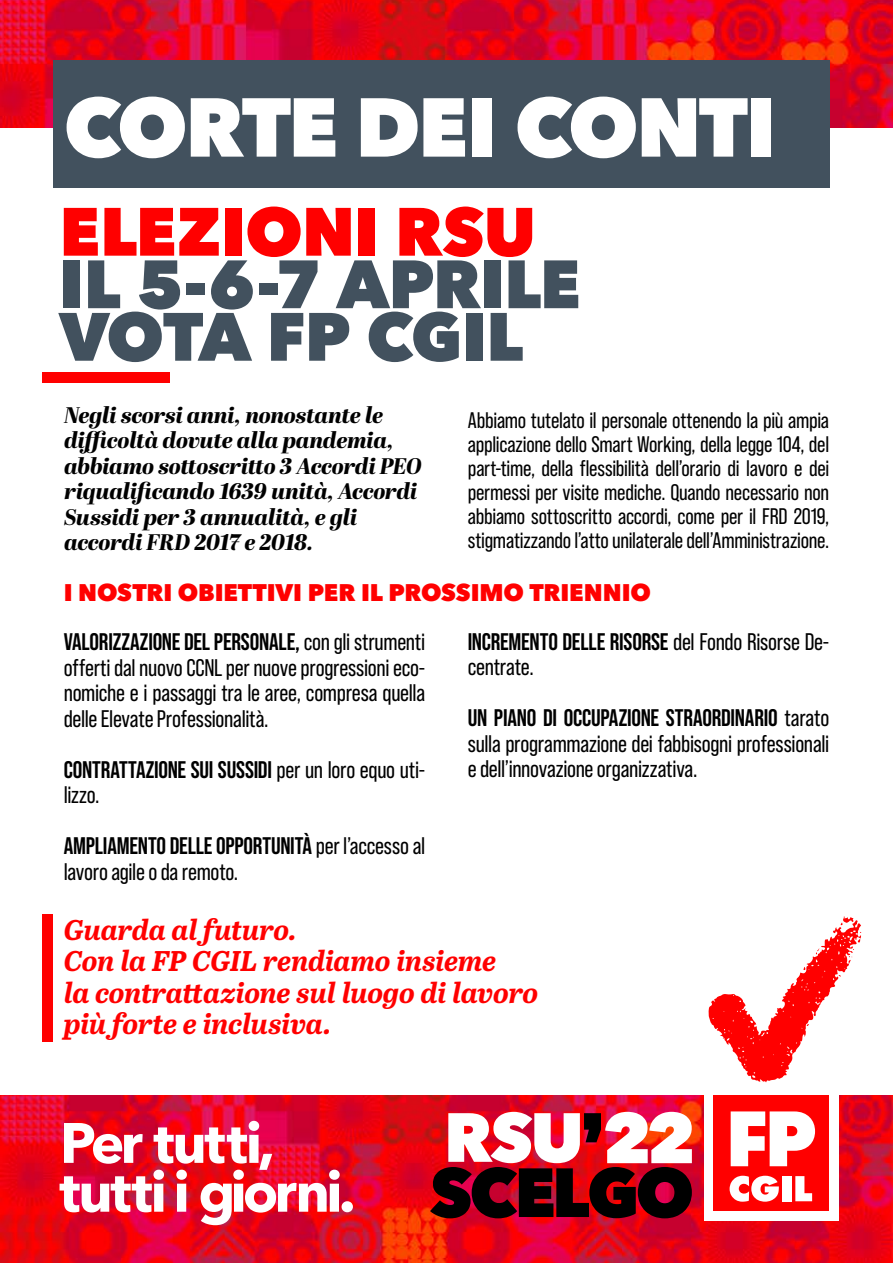
<style>
.page{position:relative;width:893px;height:1263px;background:#fff}
.page>*{position:absolute;margin:0;border:0;box-sizing:border-box;transform-origin:0 0}
.t1{font:800 82.5px "Avenir Next";letter-spacing:-.035em;color:#fff}
.t2{font:800 67.5px/52.5px "Avenir Next";letter-spacing:-.015em;color:#42515e}
.t3{font:800 67.5px "Avenir Next";letter-spacing:-.01em;color:#f00}
.t4{font:italic 700 28.5px/31.5px "Abril Text";letter-spacing:-.005em;color:#f00}
.t5{font:24px/25.5px "Bebas Neue Pro";letter-spacing:-.01em;color:#000;text-align:justify}
.t6{font:700 24px/25.5px "Bebas Neue Pro";letter-spacing:-.01em;color:#000}
.t7{font:800 24px "Avenir Next";letter-spacing:-.005em;color:#f00}
.t8{font:22.5px/24px "Bebas Neue Pro";letter-spacing:-.01em;color:#000;text-align:justify}
.t9{font:italic 800 22.5px/25.5px "Abril Display";letter-spacing:-.015em;color:#000}
.s1{font-weight:700}
.s2{font-weight:400}
</style>
<div class="page">
<img style="left:0;top:0;width:893px;height:128px">
<img style="left:0;top:1096px;width:893px;height:167px">
<svg style="left:430px;top:1112px;width:262px;height:106px"></svg>
<div style="left:704px;top:1071px;width:134px;height:149px;background:#fff"></div>
<div style="left:713px;top:1096px;width:115px;height:115px;background:#f00"></div>
<svg style="left:730px;top:1176px;width:49px;height:26px"></svg>
<div style="left:782px;top:1176px;width:9px;height:25px;background:#fff"></div>
<svg style="left:795px;top:1176px;width:17px;height:25px"></svg>
<svg style="left:731px;top:1111px;width:84px;height:55px"></svg>
<svg style="left:708px;top:917px;width:153px;height:165px"></svg>
<svg style="left:60px;top:1121px;width:293px;height:104px"></svg>
<div style="left:43px;top:914px;width:10px;height:128px;background:#f00"></div>
<div style="left:43px;top:372px;width:127px;height:11px;background:#f00"></div>
<div style="left:53px;top:61px;width:776px;height:127px;background:#42515e"></div>
<h1 class="t1" style="left:64px;top:77px;width:714px">CORTE DEI CONTI</h1>
<h2 class="t3" style="left:59px;top:190px;width:478px">ELEZIONI RSU</h2>
<h2 class="t2" style="left:59px;top:258px;width:523px">IL 5-6-7 APRILE<br>VOTA FP CGIL</h2>
<p class="t9" style="left:64px;top:403px;width:359px">Negli scorsi anni, nonostante le difficoltà dovute alla pandemia, abbiamo sottoscritto 3 Accordi PEO riqualificando 1639 unità, Accordi<br>Sussidi per 3 annualità, e gli accordi FRD 2017 e 2018.</p>
<p class="t8" style="left:468px;top:408px;width:363px">Abbiamo tutelato il personale ottenendo la più ampia applicazione dello Smart Working, della legge 104, del part-time, della flessibilità dell’orario di lavoro e dei permessi per visite mediche. Quando necessario non abbiamo sottoscritto accordi, come per il FRD 2019, stigmatizzando l’atto unilaterale dell’Amministrazione.</p>
<p class="t7" style="left:64px;top:577px;width:589px">I NOSTRI OBIETTIVI PER IL PROSSIMO TRIENNIO</p>
<p class="t5" style="left:64px;top:629px;width:363px"><span class="s1">VALORIZZAZIONE DEL PERSONALE,</span> con gli strumenti offerti dal nuovo CCNL per nuove progressioni eco&shy;nomiche e i passaggi tra le aree, compresa quella delle Elevate Professionalità.</p>
<p class="t6" style="left:64px;top:756px;width:363px">CONTRATTAZIONE SUI SUSSIDI <span class="s2">per un loro equo uti&shy;lizzo.</span></p>
<p class="t5" style="left:64px;top:833px;width:363px"><span class="s1">AMPLIAMENTO DELLE OPPORTUNITÀ</span> per l’accesso al lavoro agile o da remoto.</p>
<p class="t5" style="left:468px;top:629px;width:363px"><span class="s1">INCREMENTO DELLE RISORSE</span> del Fondo Risorse De&shy;centrate.</p>
<p class="t5" style="left:468px;top:705px;width:363px"><span class="s1">UN PIANO DI OCCUPAZIONE STRAORDINARIO</span> tarato sulla programmazione dei fabbisogni professionali e dell’innovazione organizzativa.</p>
<p class="t4" style="left:64px;top:913px;width:476px">Guarda al futuro.<br>Con la FP CGIL rendiamo insieme<br>la contrattazione sul luogo di lavoro più forte e inclusiva.</p>
</div>
